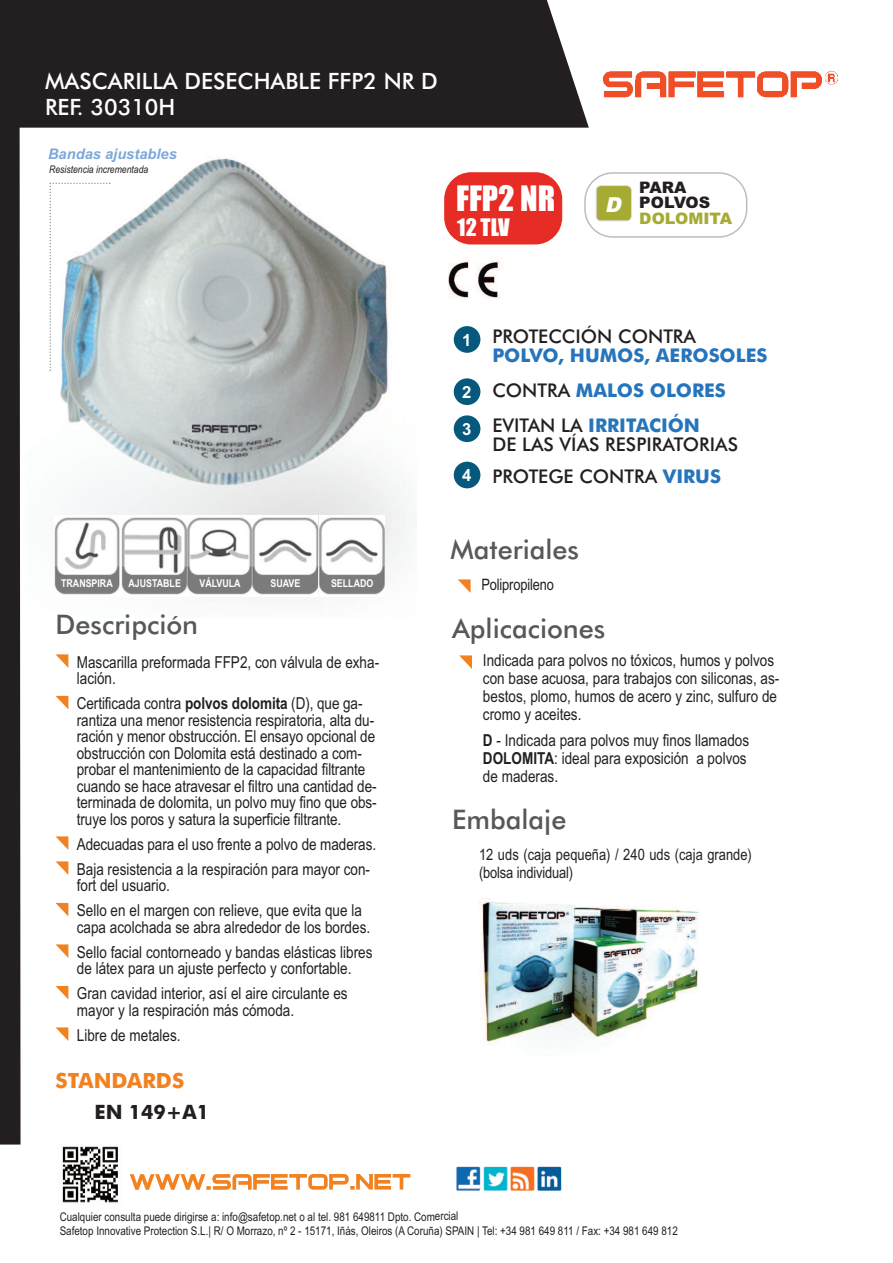
<style>
.page{position:relative;width:893px;height:1263px;background:#fff}
.page>*{position:absolute;margin:0;border:0;box-sizing:border-box;transform-origin:0 0}
.t1{font:32.4px "Impact";color:#fff}
.t2{font:500 27px "Futura BT";color:#57585a}
.t3{font:500 22.5px/25.5px "Futura BT";color:#fff}
.t4{font:22.35px "Impact";color:#fff}
.t5{font:700 21px "Futura BT";color:#f28120}
.t6{font:italic 900 20.55px "Arial";color:#fff}
.t7{font:700 19.8px "Futura BT";color:#231f20}
.t8{font:500 18.9px "Futura BT";color:#231f20}
.t9{font:700 18.9px/35.2px "Futura BT";color:#2675bc}
.t10{font:700 16.8px "Arial";color:#fff}
.t11{font:16.5px/16.5px "Arial Narrow";color:#231f20}
.t12{font:900 15.9px/15.5px "Arial";color:#231f20}
.t13{font:900 15.9px "Arial";color:#a6ab33}
.t14{font:15.75px/18px "Arial Narrow";letter-spacing:-.01em;color:#231f20}
.t15{font:italic 700 14.7px "Arial";color:#7da8d9}
.t16{font:12px/14.2px "Arial Narrow";color:#231f20}
.t17{font:700 10.8px "Arial Narrow";color:#fff}
.t18{font:italic 10.5px "Arial Narrow";color:#231f20}
.s1{font-weight:700}
.s2{font-weight:500;color:#231f20}
.s3{font-family:"Arial";font-weight:700;font-size:16.8px;color:#fff}
.s4{font-weight:700;color:#2675bc}
</style>
<div class="page">
<img style="left:49px;top:158px;width:362px;height:442px">
<img style="left:448px;top:257px;width:54px;height:42px">
<div style="left:21px;top:0;width:568px;height:128px;background:#231f20"></div>
<svg style="left:130px;top:1174px;width:280px;height:16px"></svg>
<img style="left:62px;top:1146px;width:56px;height:57px">
<img style="left:602px;top:70px;width:236px;height:28px">
<img style="left:456px;top:1166px;width:106px;height:25px">
<div style="left:0;top:0;width:21px;height:1144px;background:#231f20"></div>
<svg style="left:458px;top:579px;width:13px;height:14px"></svg>
<svg style="left:459px;top:655px;width:13px;height:14px"></svg>
<img style="left:479px;top:898px;width:220px;height:146px">
<svg style="left:50px;top:183px;width:60px;height:188px"></svg>
<img style="left:54px;top:516px;width:265px;height:80px">
<svg style="left:121px;top:516px;width:66px;height:80px"></svg>
<svg style="left:187px;top:516px;width:66px;height:80px"></svg>
<svg style="left:253px;top:516px;width:65px;height:80px"></svg>
<svg style="left:319px;top:516px;width:66px;height:80px"></svg>
<div style="left:454px;top:326px;width:26px;height:27px;background:#06587d;border-radius:50%"></div>
<div style="left:454px;top:378px;width:26px;height:27px;background:#06587d;border-radius:50%"></div>
<div style="left:454px;top:415px;width:26px;height:27px;background:#06587d;border-radius:50%"></div>
<div style="left:454px;top:462px;width:26px;height:26px;background:#06587d;border-radius:50%"></div>
<div style="left:444px;top:172px;width:118px;height:72px;background:#e62c24;border-radius:27px"></div>
<svg style="left:584px;top:172px;width:163px;height:66px"></svg>
<div style="left:596px;top:186px;width:35px;height:35px;background:#a6ab33;border-radius:4px"></div>
<div style="left:596px;top:185px;width:36px;height:36px;border:2px solid #d1d2d4;border-radius:5px"></div>
<svg style="left:56px;top:654px;width:12px;height:14px"></svg>
<svg style="left:56px;top:696px;width:12px;height:13px"></svg>
<svg style="left:56px;top:861px;width:12px;height:14px"></svg>
<svg style="left:56px;top:903px;width:12px;height:13px"></svg>
<svg style="left:56px;top:944px;width:12px;height:14px"></svg>
<svg style="left:56px;top:986px;width:12px;height:13px"></svg>
<svg style="left:56px;top:1027px;width:12px;height:14px"></svg>
<svg style="left:56px;top:836px;width:12px;height:14px"></svg>
<h3 class="t3" style="left:45px;top:69px;width:394px">MASCARILLA DESECHABLE FFP2 NR D<br>REF. 30310H</h3>
<p class="t15" style="left:48px;top:145px;width:130px">Bandas ajustables</p>
<p class="t18" style="left:49px;top:163px;width:101px">Resistencia incrementada</p>
<p class="t17" style="left:61px;top:577px;width:53px">TRANSPIRA</p>
<p class="t17" style="left:128px;top:577px;width:54px">AJUSTABLE</p>
<p class="t17" style="left:199px;top:577px;width:43px">VÁLVULA</p>
<p class="t17" style="left:271px;top:577px;width:31px">SUAVE</p>
<p class="t17" style="left:331px;top:577px;width:44px">SELLADO</p>
<h2 class="t2" style="left:56px;top:609px;width:144px">Descripción</h2>
<p class="t11" style="left:77px;top:654px;width:304px">Mascarilla preformada FFP2, con válvula de exha&shy;lación.</p>
<p class="t11" style="left:77px;top:695px;width:301px">Certificada contra <span class="s1">polvos dolomita</span> (D), que ga&shy;rantiza una menor resistencia respiratoria, alta du&shy;ración y menor obstrucción. El ensayo opcional de obstrucción con Dolomita está destinado a com&shy;probar el mantenimiento de la capacidad filtrante cuando se hace atravesar el filtro una cantidad de&shy;terminada de dolomita, un polvo muy fino que obs&shy;truye los poros y satura la superficie filtrante.</p>
<p class="t11" style="left:77px;top:832px;width:301px;line-height:25px">Adecuadas para el uso frente a polvo de maderas.<br>Baja resistencia a la respiración para mayor con-</p>
<p class="t11" style="left:77px;top:873px;width:287px;line-height:25px">fort del usuario.<br>Sello en el margen con relieve, que evita que la</p>
<p class="t11" style="left:77px;top:915px;width:297px;line-height:25px">capa acolchada se abra alrededor de los bordes.<br>Sello facial contorneado y bandas elásticas libres</p>
<p class="t11" style="left:77px;top:956px;width:276px;line-height:25px">de látex para un ajuste perfecto y confortable.<br>Gran cavidad interior, así el aire circulante es</p>
<p class="t11" style="left:77px;top:998px;width:219px;line-height:25px">mayor y la respiración más cómoda.<br>Libre de metales.</p>
<p class="t5" style="left:56px;top:1068px;width:130px">STANDARDS</p>
<p class="t7" style="left:95px;top:1100px;width:116px">EN 149+A1</p>
<h1 class="t1" style="left:456px;top:180px;width:101px">FFP2 NR</h1>
<h3 class="t4" style="left:457px;top:215px;width:54px">12 TLV</h3>
<p class="t6" style="left:605px;top:193px;width:24px">D</p>
<p class="t12" style="left:639px;top:180px;width:72px">PARA<br>POLVOS</p>
<p class="t13" style="left:639px;top:209px;width:94px">DOLOMITA</p>
<p class="t8" style="left:492px;top:325px;width:205px">PROTECCIÓN CONTRA</p>
<p class="t9" style="left:492px;top:338px;width:277px">POLVO, HUMOS, AEROSOLES<br><span class="s2">CONTRA</span> MALOS OLORES<br><span class="s2">EVITAN LA</span> IRRITACIÓN</p>
<p class="t8" style="left:492px;top:434px;width:247px">DE LAS VÍAS RESPIRATORIAS</p>
<p class="t10" style="left:462px;top:330px;width:11px">1</p>
<p class="t10" style="left:462px;top:382px;width:11px">2</p>
<p class="t10" style="left:462px;top:419px;width:11px">3</p>
<p class="t8" style="left:462px;top:465px;width:260px"><span class="s3">4</span> PROTEGE CONTRA <span class="s4">VIRUS</span></p>
<h2 class="t2" style="left:451px;top:534px;width:130px">Materiales</h2>
<p class="t14" style="left:481px;top:576px;width:74px">Polipropileno</p>
<h2 class="t2" style="left:452px;top:613px;width:155px">Aplicaciones</h2>
<p class="t11" style="left:483px;top:651px;width:298px;line-height:18px">Indicada para polvos no tóxicos, humos y polvos con base acuosa, para trabajos con siliconas, as&shy;bestos, plomo, humos de acero y zinc, sulfuro de cromo y aceites.</p>
<p class="t11" style="left:483px;top:732px;width:268px;line-height:18px"><span class="s1">D</span> - Indicada para polvos muy finos llamados<br><span class="s1">DOLOMITA</span>: ideal para exposición a polvos de maderas.</p>
<h2 class="t2" style="left:452px;top:804px;width:116px">Embalaje</h2>
<p class="t14" style="left:479px;top:846px;width:274px">12 uds (caja pequeña) / 240 uds (caja grande) (bolsa individual)</p>
<p class="t16" style="left:60px;top:1209px;width:620px">Cualquier consulta puede dirigirse a: info@safetop.net o al tel. 981 649811 Dpto. Comercial<br>Safetop Innovative Protection S.L.| R/ O Morrazo, nº 2 - 15171, Iñás, Oleiros (A Coruña) SPAIN | Tel: +34 981 649 811 / Fax: +34 981 649 812</p>
</div>
